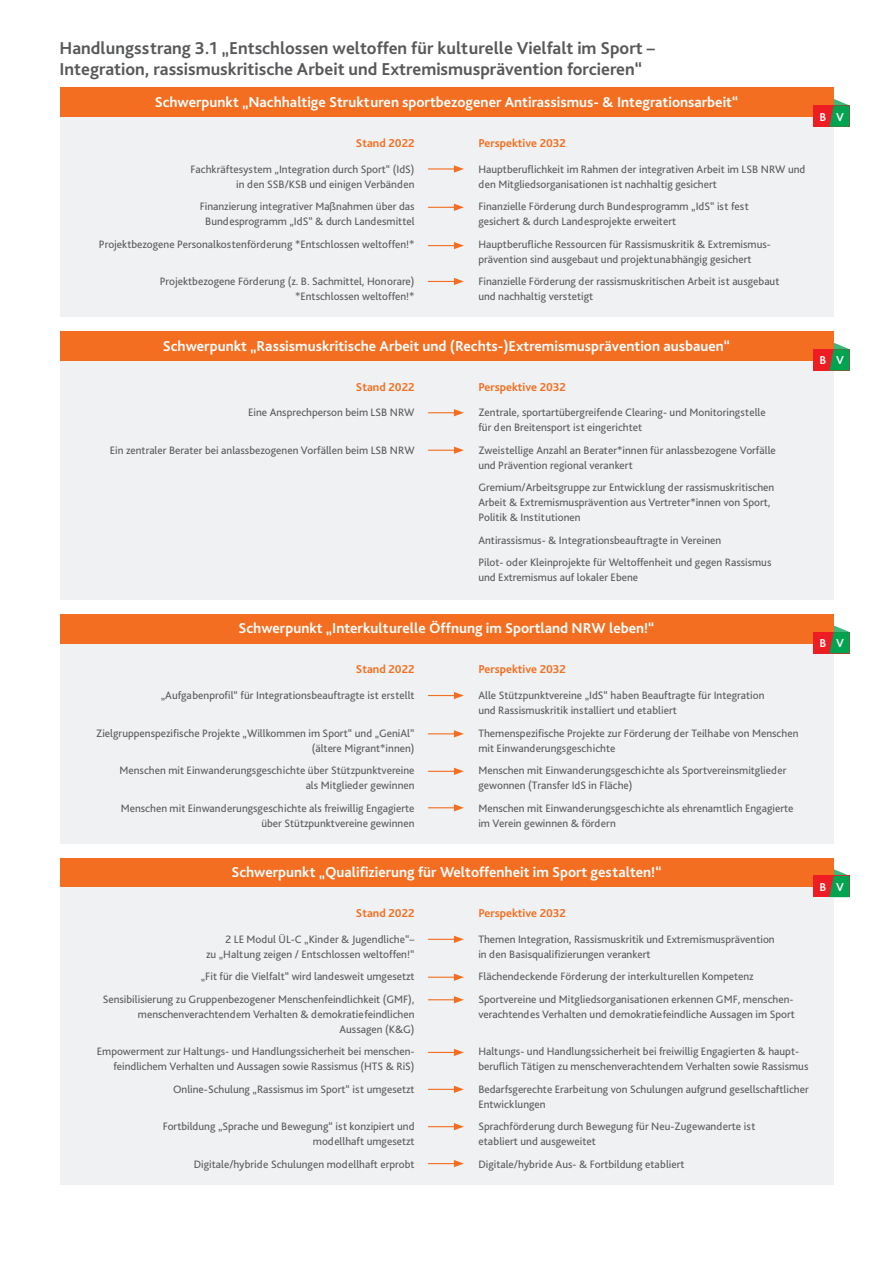
<style>
.page{position:relative;width:893px;height:1263px;background:#fff}
.page>*{position:absolute;margin:0;border:0;box-sizing:border-box;transform-origin:0 0}
.t1{font:700 18px/21px "Bliss Pro";color:#57585a}
.t2{font:700 15px "Bliss Pro";color:#fff}
.t3{font:700 12px "Bliss Pro";color:#f36e21}
.t4{font:700 12px "Bliss Pro";color:#fff}
.t5{font:11.25px/15px "Bliss Pro";color:#57585a}
</style>
<div class="page">
<div style="left:60px;top:88px;width:773px;height:29px;background:#f36e21"></div>
<div style="left:60px;top:332px;width:773px;height:29px;background:#f36e21"></div>
<div style="left:60px;top:614px;width:773px;height:30px;background:#f36e21"></div>
<div style="left:60px;top:858px;width:773px;height:29px;background:#f36e21"></div>
<div style="left:60px;top:117px;width:773px;height:200px;background:#f0f1f2"></div>
<div style="left:60px;top:361px;width:773px;height:239px;background:#f0f1f2"></div>
<div style="left:60px;top:644px;width:773px;height:199px;background:#f0f1f2"></div>
<div style="left:60px;top:887px;width:773px;height:298px;background:#f0f1f2"></div>
<hr style="left:428px;top:168px;width:28px;height:2px;background:#f36e21">
<svg style="left:454px;top:165px;width:10px;height:8px"></svg>
<svg style="left:428px;top:409px;width:36px;height:7px"></svg>
<svg style="left:428px;top:692px;width:36px;height:7px"></svg>
<svg style="left:428px;top:936px;width:36px;height:7px"></svg>
<svg style="left:428px;top:204px;width:36px;height:7px"></svg>
<svg style="left:428px;top:447px;width:36px;height:7px"></svg>
<svg style="left:428px;top:730px;width:36px;height:7px"></svg>
<svg style="left:428px;top:973px;width:36px;height:8px"></svg>
<svg style="left:428px;top:242px;width:36px;height:7px"></svg>
<svg style="left:428px;top:768px;width:36px;height:7px"></svg>
<svg style="left:428px;top:996px;width:36px;height:7px"></svg>
<svg style="left:428px;top:278px;width:36px;height:7px"></svg>
<svg style="left:428px;top:804px;width:36px;height:7px"></svg>
<svg style="left:428px;top:1049px;width:36px;height:7px"></svg>
<svg style="left:428px;top:1086px;width:36px;height:7px"></svg>
<svg style="left:428px;top:1123px;width:36px;height:7px"></svg>
<svg style="left:428px;top:1160px;width:36px;height:7px"></svg>
<div style="left:813px;top:105px;width:37px;height:22px;background:#ee1d23"></div>
<div style="left:813px;top:349px;width:37px;height:21px;background:#ee1d23"></div>
<div style="left:813px;top:632px;width:37px;height:21px;background:#ee1d23"></div>
<div style="left:813px;top:876px;width:37px;height:21px;background:#ee1d23"></div>
<svg style="left:829px;top:98px;width:21px;height:29px"></svg>
<svg style="left:829px;top:342px;width:21px;height:29px"></svg>
<svg style="left:829px;top:624px;width:21px;height:29px"></svg>
<svg style="left:829px;top:868px;width:21px;height:29px"></svg>
<h1 class="t1" style="left:60px;top:39px;width:597px">Handlungsstrang 3.1 „Entschlossen weltoffen für kulturelle Vielfalt im Sport –<br>Integration, rassismuskritische Arbeit und Extremismusprävention forcieren“</h1>
<h2 class="t2" style="left:155px;top:96px;width:585px">Schwerpunkt „Nachhaltige Strukturen sportbezogener Antirassismus- &amp; Integrationsarbeit“</h2>
<p class="t3" style="left:356px;top:138px;width:60px">Stand 2022</p>
<p class="t5" style="left:190px;top:162px;width:226px;text-align:right">Fachkräftesystem „Integration durch Sport“ (IdS) in den SSB/KSB und einigen Verbänden</p>
<p class="t5" style="left:200px;top:200px;width:216px;text-align:center">Finanzierung integrativer Maßnahmen über das<br>Bundesprogramm „IdS“ &amp; durch Landesmittel</p>
<p class="t5" style="left:99px;top:237px;width:317px">Projektbezogene Personalkostenförderung *Entschlossen weltoffen!*</p>
<p class="t5" style="left:160px;top:275px;width:256px;text-align:right">Projektbezogene Förderung (z. B. Sachmittel, Honorare) *Entschlossen weltoffen!*</p>
<p class="t3" style="left:478px;top:138px;width:89px">Perspektive 2032</p>
<p class="t5" style="left:478px;top:162px;width:329px">Hauptberuflichkeit im Rahmen der integrativen Arbeit im LSB NRW und den Mitgliedsorganisationen ist nachhaltig gesichert</p>
<p class="t5" style="left:478px;top:200px;width:272px">Finanzielle Förderung durch Bundesprogramm „IdS“ ist fest gesichert &amp; durch Landesprojekte erweitert</p>
<p class="t5" style="left:478px;top:237px;width:294px">Hauptberufliche Ressourcen für Rassismuskritik &amp; Extremismus&shy;prävention sind ausgebaut und projektunabhängig gesichert</p>
<p class="t5" style="left:478px;top:275px;width:303px">Finanzielle Förderung der rassismuskritischen Arbeit ist ausgebaut und nachhaltig verstetigt</p>
<h2 class="t2" style="left:163px;top:340px;width:569px">Schwerpunkt „Rassismuskritische Arbeit und (Rechts-)Extremismusprävention ausbauen“</h2>
<p class="t3" style="left:356px;top:382px;width:60px">Stand 2022</p>
<p class="t5" style="left:248px;top:406px;width:168px">Eine Ansprechperson beim LSB NRW</p>
<p class="t5" style="left:110px;top:444px;width:306px">Ein zentraler Berater bei anlassbezogenen Vorfällen beim LSB NRW</p>
<p class="t3" style="left:478px;top:382px;width:89px">Perspektive 2032</p>
<p class="t5" style="left:478px;top:406px;width:289px">Zentrale, sportartübergreifende Clearing- und Monitoringstelle für den Breitensport ist eingerichtet</p>
<p class="t5" style="left:478px;top:444px;width:299px">Zweistellige Anzahl an Berater*innen für anlassbezogene Vorfälle und Prävention regional verankert</p>
<p class="t5" style="left:478px;top:481px;width:297px">Gremium/Arbeitsgruppe zur Entwicklung der rassismuskritischen<br>Arbeit &amp; Extremismusprävention aus Vertreter*innen von Sport,<br>Politik &amp; Institutionen</p>
<p class="t5" style="left:478px;top:530px;width:295px;line-height:22.5px">Antirassismus- &amp; Integrationsbeauftragte in Vereinen<br>Pilot- oder Kleinprojekte für Weltoffenheit und gegen Rassismus</p>
<p class="t5" style="left:478px;top:571px;width:161px">und Extremismus auf lokaler Ebene</p>
<p class="t4" style="left:819px;top:112px;width:8px">B</p>
<p class="t4" style="left:836px;top:112px;width:9px">V</p>
<p class="t4" style="left:819px;top:356px;width:8px">B</p>
<p class="t4" style="left:836px;top:356px;width:9px">V</p>
<h2 class="t2" style="left:238px;top:623px;width:417px">Schwerpunkt „Interkulturelle Öffnung im Sportland NRW leben!“</h2>
<p class="t3" style="left:356px;top:665px;width:60px">Stand 2022</p>
<p class="t5" style="left:161px;top:689px;width:255px">„Aufgabenprofil“ für Integrationsbeauftragte ist erstellt</p>
<p class="t5" style="left:96px;top:726px;width:320px;text-align:right">Zielgruppenspezifische Projekte „Willkommen im Sport“ und „GeniAl“ (ältere Migrant*innen)</p>
<p class="t5" style="left:119px;top:764px;width:297px;text-align:right">Menschen mit Einwanderungsgeschichte über Stützpunktvereine als Mitglieder gewinnen</p>
<p class="t5" style="left:121px;top:801px;width:295px;text-align:right">Menschen mit Einwanderungsgeschichte als freiwillig Engagierte über Stützpunktvereine gewinnen</p>
<p class="t3" style="left:478px;top:665px;width:89px">Perspektive 2032</p>
<p class="t5" style="left:478px;top:689px;width:288px">Alle Stützpunktvereine „IdS“ haben Beauftragte für Integration und Rassismuskritik installiert und etabliert</p>
<p class="t5" style="left:478px;top:726px;width:322px">Themenspezifische Projekte zur Förderung der Teilhabe von Menschen mit Einwanderungsgeschichte</p>
<p class="t5" style="left:478px;top:764px;width:310px">Menschen mit Einwanderungsgeschichte als Sportvereinsmitglieder gewonnen (Transfer IdS in Fläche)</p>
<p class="t5" style="left:478px;top:801px;width:317px">Menschen mit Einwanderungsgeschichte als ehrenamtlich Engagierte im Verein gewinnen &amp; fördern</p>
<p class="t4" style="left:819px;top:639px;width:8px">B</p>
<p class="t4" style="left:836px;top:639px;width:9px">V</p>
<h2 class="t2" style="left:231px;top:867px;width:432px">Schwerpunkt „Qualifizierung für Weltoffenheit im Sport gestalten!“</h2>
<p class="t3" style="left:356px;top:909px;width:60px">Stand 2022</p>
<p class="t5" style="left:206px;top:933px;width:210px;text-align:right">2 LE Modul ÜL-C „Kinder &amp; Jugendliche“–<br>zu „Haltung zeigen / Entschlossen weltoffen!“</p>
<p class="t5" style="left:103px;top:966px;width:313px;line-height:22.5px;text-align:right">„Fit für die Vielfalt“ wird landesweit umgesetzt<br>Sensibilisierung zu Gruppenbezogener Menschenfeindlichkeit (GMF),</p>
<p class="t5" style="left:138px;top:1008px;width:278px;text-align:right">menschenverachtendem Verhalten &amp; demokratiefeindlichen<br>Aussagen (K&amp;G)</p>
<p class="t5" style="left:97px;top:1045px;width:319px;text-align:right">Empowerment zur Haltungs- und Handlungssicherheit bei menschen&shy;feindlichem Verhalten und Aussagen sowie Rassismus (HTS &amp; RiS)</p>
<p class="t5" style="left:173px;top:1082px;width:243px">Online-Schulung „Rassismus im Sport“ ist umgesetzt</p>
<p class="t5" style="left:163px;top:1120px;width:253px;text-align:right">Fortbildung „Sprache und Bewegung“ ist konzipiert und modellhaft umgesetzt</p>
<p class="t5" style="left:194px;top:1157px;width:222px">Digitale/hybride Schulungen modellhaft erprobt</p>
<p class="t3" style="left:478px;top:908px;width:89px">Perspektive 2032</p>
<p class="t5" style="left:478px;top:933px;width:298px">Themen Integration, Rassismuskritik und Extremismusprävention in den Basisqualifizierungen verankert</p>
<p class="t5" style="left:478px;top:966px;width:317px;line-height:22.5px">Flächendeckende Förderung der interkulturellen Kompetenz<br>Sportvereine und Mitgliedsorganisationen erkennen GMF, menschen-</p>
<p class="t5" style="left:478px;top:1007px;width:318px">verachtendes Verhalten und demokratiefeindliche Aussagen im Sport</p>
<p class="t5" style="left:478px;top:1045px;width:332px">Haltungs- und Handlungssicherheit bei freiwillig Engagierten &amp; haupt&shy;beruflich Tätigen zu menschenverachtendem Verhalten sowie Rassismus</p>
<p class="t5" style="left:478px;top:1082px;width:332px">Bedarfsgerechte Erarbeitung von Schulungen aufgrund gesellschaftlicher<br>Entwicklungen</p>
<p class="t5" style="left:478px;top:1120px;width:278px">Sprachförderung durch Bewegung für Neu-Zugewanderte ist etabliert und ausgeweitet</p>
<p class="t5" style="left:478px;top:1157px;width:208px">Digitale/hybride Aus- &amp; Fortbildung etabliert</p>
<p class="t4" style="left:819px;top:882px;width:8px">B</p>
<p class="t4" style="left:836px;top:882px;width:9px">V</p>
</div>
